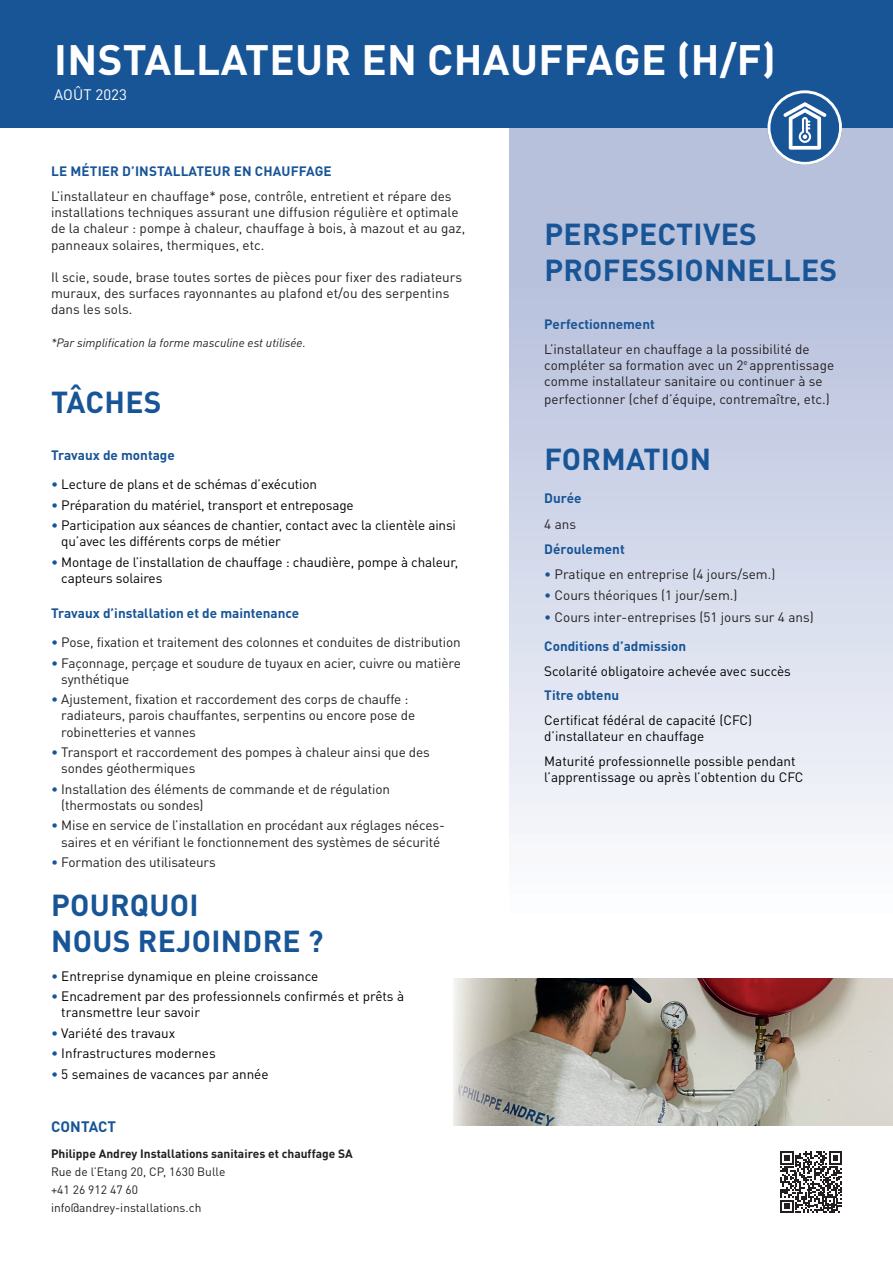
<style>
.page{position:relative;width:893px;height:1263px;background:#fff}
.page>*{position:absolute;margin:0;border:0;box-sizing:border-box;transform-origin:0 0}
.t1{font:700 42px "DINOT";letter-spacing:.01em;color:#fff}
.t2{font:700 30px/36px "DINOT";letter-spacing:.01em;color:#185597}
.t3{font:15px "DINOT";color:#fff}
.t4{font:700 15px "DINOT";color:#185597}
.t5{font:13.5px/16.2px "DINOT";letter-spacing:-.01em;color:#231f20}
.t6{font:13.5px/16.2px "DINOT";letter-spacing:-.005em;color:#000001}
.t7{font:700 13.5px "DINOT";color:#185597}
.t8{font:12px/18px "DINOT";color:#231f20}
.t9{font:700 12px "DINOT";color:#231f20}
.t10{font:italic 12px "DINOT";color:#231f20}
.s1{color:#185597}
.s2{font-weight:700;color:#185597}
</style>
<div class="page">
<svg style="left:509px;top:128px;width:384px;height:706px;background:#ced4e7"></svg>
<div style="left:0;top:0;width:893px;height:128px;background:#185597"></div>
<img style="left:454px;top:978px;width:439px;height:147px">
<svg style="left:780px;top:1151px;width:62px;height:62px"></svg>
<svg style="left:767px;top:90px;width:75px;height:75px;fill:#185597"></svg>
<svg style="left:783px;top:102px;width:44px;height:48px"></svg>
<div style="left:767px;top:90px;width:75px;height:75px;border:3px solid #fff;border-radius:50%"></div>
<h1 class="t1" style="left:54px;top:32px;width:723px">INSTALLATEUR EN CHAUFFAGE (H/F)</h1>
<p class="t3" style="left:54px;top:86px;width:74px">AOÛT 2023</p>
<p class="t7" style="left:51px;top:163px;width:282px">LE MÉTIER D’INSTALLATEUR EN CHAUFFAGE</p>
<p class="t5" style="left:51px;top:188px;width:416px">L’installateur en chauffage* pose, contrôle, entretient et répare des installations techniques assurant une diffusion régulière et optimale de la chaleur : pompe à chaleur, chauffage à bois, à mazout et au gaz, panneaux solaires, thermiques, etc.</p>
<p class="t5" style="left:51px;top:269px;width:413px">Il scie, soude, brase toutes sortes de pièces pour fixer des radiateurs muraux, des surfaces rayonnantes au plafond et/ou des serpentins dans les sols.</p>
<p class="t10" style="left:51px;top:335px;width:256px">*Par simplification la forme masculine est utilisée.</p>
<h2 class="t2" style="left:51px;top:383px;width:112px">TÂCHES</h2>
<p class="t7" style="left:51px;top:447px;width:125px">Travaux de montage</p>
<p class="t6" style="left:51px;top:476px;width:267px"><span class="s1">•</span> Lecture de plans et de schémas d’exécution</p>
<p class="t6" style="left:51px;top:496px;width:304px"><span class="s1">•</span> Préparation du matériel, transport et entreposage</p>
<p class="t6" style="left:61px;top:517px;width:396px;text-indent:-10px"><span class="s1">•</span> Participation aux séances de chantier, contact avec la clientèle ainsi qu’avec les différents corps de métier</p>
<p class="t6" style="left:61px;top:554px;width:399px;text-indent:-10px"><span class="s1">•</span> Montage de l’installation de chauffage : chaudière, pompe à chaleur, capteurs solaires</p>
<p class="t7" style="left:51px;top:604px;width:250px">Travaux d’installation et de maintenance</p>
<p class="t5" style="left:51px;top:634px;width:411px"><span class="s1">•</span> Pose, fixation et traitement des colonnes et conduites de distribution</p>
<p class="t5" style="left:61px;top:654px;width:401px;text-indent:-10px"><span class="s1">•</span> Façonnage, perçage et soudure de tuyaux en acier, cuivre ou matière synthétique</p>
<p class="t5" style="left:61px;top:691px;width:355px;text-indent:-10px"><span class="s1">•</span> Ajustement, fixation et raccordement des corps de chauffe : radiateurs, parois chauffantes, serpentins ou encore pose de robinetteries et vannes</p>
<p class="t5" style="left:61px;top:744px;width:370px;text-indent:-10px"><span class="s1">•</span> Transport et raccordement des pompes à chaleur ainsi que des sondes géothermiques</p>
<p class="t5" style="left:61px;top:780px;width:330px;text-indent:-10px"><span class="s1">•</span> Installation des éléments de commande et de régulation (thermostats ou sondes)</p>
<p class="t5" style="left:51px;top:817px;width:395px;text-align:center"><span class="s1">•</span> Mise en service de l’installation en procédant aux réglages néces&shy;saires et en vérifiant le fonctionnement des systèmes de sécurité</p>
<p class="t5" style="left:51px;top:854px;width:166px"><span class="s1">•</span> Formation des utilisateurs</p>
<h2 class="t2" style="left:51px;top:886px;width:274px">POURQUOI<br>NOUS REJOINDRE ?</h2>
<p class="t6" style="left:51px;top:967px;width:269px"><span class="s1">•</span> Entreprise dynamique en pleine croissance</p>
<p class="t6" style="left:61px;top:988px;width:344px;text-indent:-10px"><span class="s1">•</span> Encadrement par des professionnels confirmés et prêts à transmettre leur savoir</p>
<p class="t6" style="left:51px;top:1024px;width:126px"><span class="s1">•</span> Variété des travaux</p>
<p class="t6" style="left:51px;top:1045px;width:166px"><span class="s1">•</span> Infrastructures modernes</p>
<p class="t6" style="left:51px;top:1065px;width:219px"><span class="s1">•</span> 5 semaines de vacances par année</p>
<p class="t4" style="left:51px;top:1117px;width:67px">CONTACT</p>
<p class="t9" style="left:51px;top:1146px;width:303px">Philippe Andrey Installations sanitaires et chauffage SA</p>
<p class="t8" style="left:51px;top:1162px;width:176px">Rue de l’Etang 20, CP, 1630 Bulle +41 26 912 47 60 info@andrey-installations.ch</p>
<h2 class="t2" style="left:544px;top:215px;width:294px">PERSPECTIVES<br>PROFESSIONNELLES</h2>
<p class="t7" style="left:544px;top:315px;width:112px">Perfectionnement</p>
<p class="t5" style="left:544px;top:340px;width:291px">L’installateur en chauffage a la possibilité de compléter sa formation avec un 2<sup>e</sup> apprentissage comme installateur sanitaire ou continuer à se</p>
<p class="t5" style="left:544px;top:391px;width:287px">perfectionner (chef d’équipe, contremaître, etc.)</p>
<h2 class="t2" style="left:544px;top:440px;width:168px">FORMATION</h2>
<p class="t7" style="left:544px;top:489px;width:39px">Durée</p>
<p class="t5" style="left:544px;top:516px;width:33px">4 ans</p>
<p class="t7" style="left:544px;top:541px;width:82px">Déroulement</p>
<p class="t5" style="left:544px;top:566px;width:233px"><span class="s1">•</span> Pratique en entreprise (4 jours/sem.)</p>
<p class="t5" style="left:544px;top:586px;width:195px"><span class="s1">•</span> Cours théoriques (1 jour/sem.)</p>
<p class="t5" style="left:544px;top:602px;width:271px;line-height:29px"><span class="s1">•</span> Cours inter-entreprises (51 jours sur 4 ans)<br><span class="s2">Conditions d’admission</span></p>
<p class="t6" style="left:544px;top:662px;width:248px">Scolarité obligatoire achevée avec succès</p>
<p class="t7" style="left:544px;top:686px;width:76px">Titre obtenu</p>
<p class="t6" style="left:544px;top:712px;width:209px">Certificat fédéral de capacité (CFC) d’installateur en chauffage</p>
<p class="t6" style="left:544px;top:753px;width:261px">Maturité professionnelle possible pendant l’apprentissage ou après l’obtention du CFC</p>
</div>
